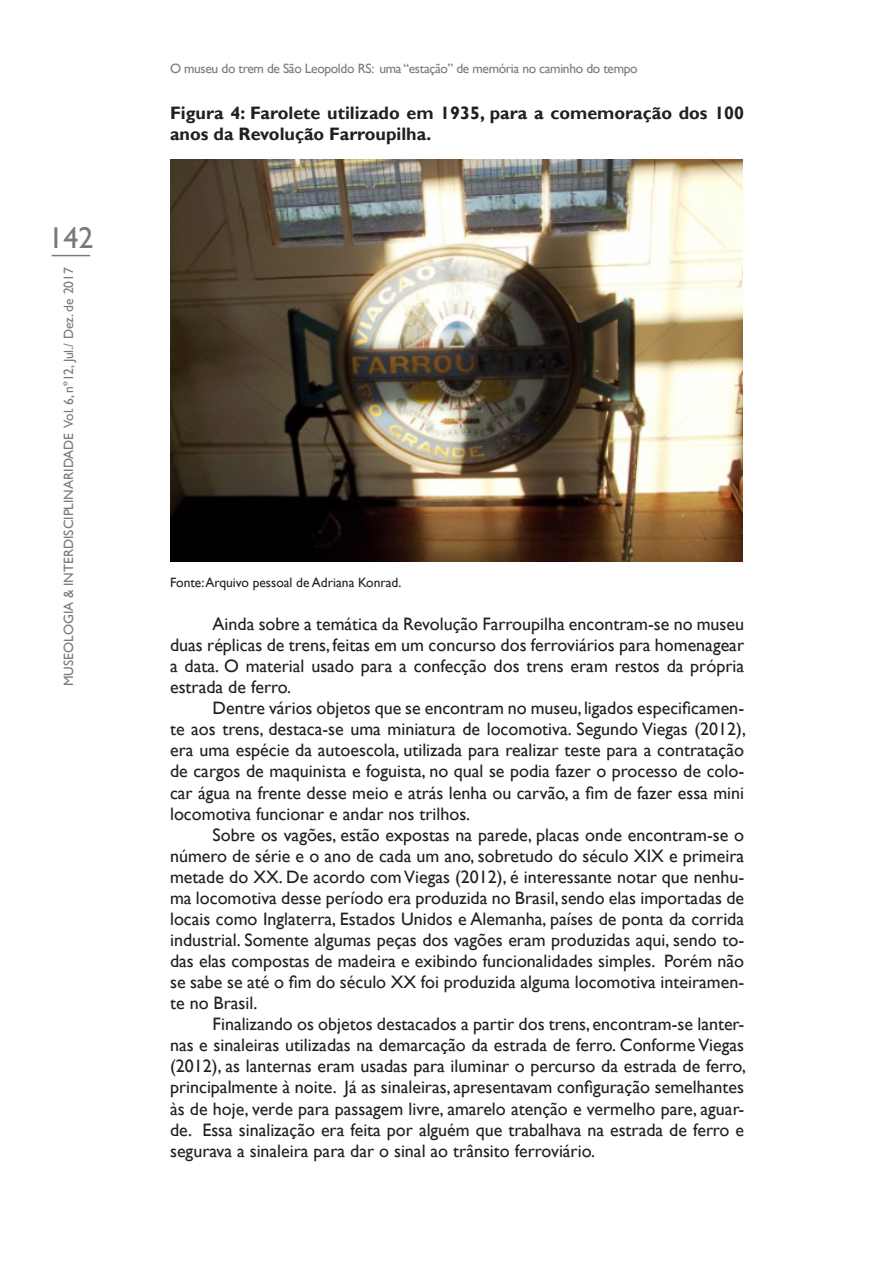
<style>
.page{position:relative;width:893px;height:1263px;background:#fff}
.page>*{position:absolute;margin:0;border:0;box-sizing:border-box;transform-origin:0 0}
.t1{font:30px "Gill Sans";color:#797a79}
.Museologia_Pamela{font:18px/21px "Gill Sans";color:#231f20;text-align:justify}
.Subtítulo_museu_Pame{font:700 18px/21px "Gill Sans";color:#231f20}
.t2{font:13.5px "Gill Sans";letter-spacing:-.025em;color:#797a79}
.t3{font:13.5px "Gill Sans";color:#797a79}
.Fonte_museu_pamela{font:13.5px "Gill Sans";color:#231f20}
</style>
<div class="page">
<hr style="left:52px;top:255px;width:38px;height:1px;background:#797a79">
<img style="left:170px;top:159px;width:573px;height:403px">
<h1 class="t1" style="left:48px;top:221px;width:46px">142</h1>
<p class="t3" style="left:61px;top:686px;width:420px;rotate:-90deg">MUSEOLOGIA &amp; INTERDISCIPLINARIDADE Vol. 6, nº12, Jul./ Dez. de 2017</p>
<p class="t2" style="left:170px;top:61px;width:469px">O museu do trem de São Leopoldo RS: uma “estação” de memória no caminho do tempo</p>
<p class="Subtítulo_museu_Pame" style="left:170px;top:103px;width:576px">Figura 4: Farolete utilizado em 1935, para a comemoração dos 100 anos da Revolução Farroupilha.</p>
<p class="Fonte_museu_pamela" style="left:170px;top:574px;width:233px">Fonte: Arquivo pessoal de Adriana Konrad.</p>
<p class="Museologia_Pamela" style="left:170px;top:614px;width:576px;text-indent:43px">Ainda sobre a temática da Revolução Farroupilha encontram-se no museu duas réplicas de trens, feitas em um concurso dos ferroviários para homenagear a data. O material usado para a confecção dos trens eram restos da própria estrada de ferro.</p>
<p class="Museologia_Pamela" style="left:170px;top:698px;width:577px;text-indent:43px">Dentre vários objetos que se encontram no museu, ligados especificamen&shy;te aos trens, destaca-se uma miniatura de locomotiva. Segundo Viegas (2012), era uma espécie da autoescola, utilizada para realizar teste para a contratação de cargos de maquinista e foguista, no qual se podia fazer o processo de colo&shy;car água na frente desse meio e atrás lenha ou carvão, a fim de fazer essa mini locomotiva funcionar e andar nos trilhos.</p>
<p class="Museologia_Pamela" style="left:170px;top:824px;width:576px;text-indent:43px">Sobre os vagões, estão expostas na parede, placas onde encontram-se o número de série e o ano de cada um ano, sobretudo do século XIX e primeira metade do XX. De acordo com Viegas (2012), é interessante notar que nenhu&shy;ma locomotiva desse período era produzida no Brasil, sendo elas importadas de locais como Inglaterra, Estados Unidos e Alemanha, países de ponta da corrida industrial. Somente algumas peças dos vagões eram produzidas aqui, sendo to&shy;das elas compostas de madeira e exibindo funcionalidades simples. Porém não se sabe se até o fim do século XX foi produzida alguma locomotiva inteiramen&shy;te no Brasil.</p>
<p class="Museologia_Pamela" style="left:170px;top:1014px;width:577px;text-indent:43px">Finalizando os objetos destacados a partir dos trens, encontram-se lanter&shy;nas e sinaleiras utilizadas na demarcação da estrada de ferro. Conforme Viegas (2012), as lanternas eram usadas para iluminar o percurso da estrada de ferro, principalmente à noite. Já as sinaleiras, apresentavam configuração semelhantes às de hoje, verde para passagem livre, amarelo atenção e vermelho pare, aguar&shy;de. Essa sinalização era feita por alguém que trabalhava na estrada de ferro e segurava a sinaleira para dar o sinal ao trânsito ferroviário.</p>
</div>
